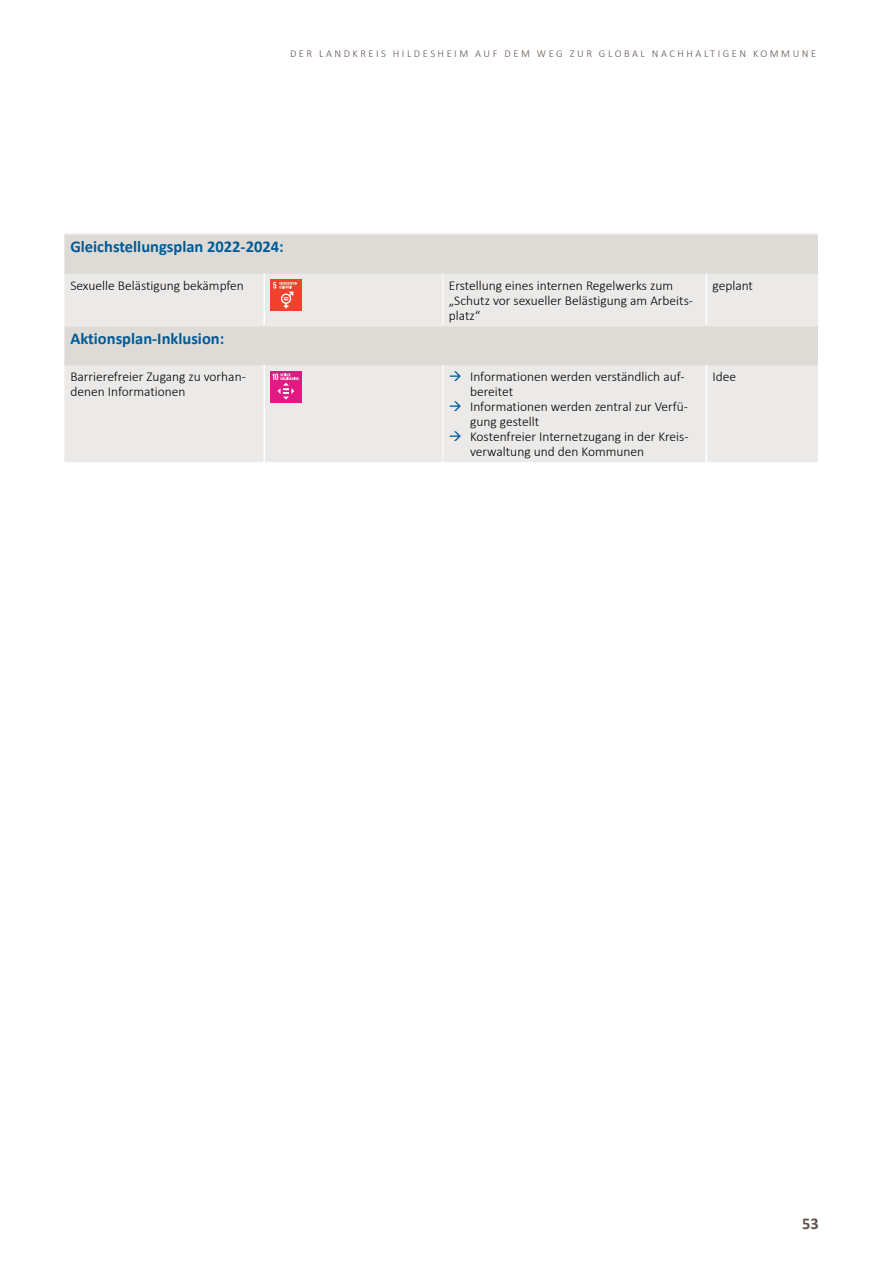
<style>
.page{position:relative;width:893px;height:1263px;background:#fff}
.page>*{position:absolute;margin:0;border:0;box-sizing:border-box;transform-origin:0 0}
.Tabellen_H-sub{font:700 16.5px "Calibri";color:#005b96}
.t1{font:700 16.5px "Calibri";color:#61544d}
.Tabellentext{font:300 13.5px/15px "Calibri";color:#000}
.t2{font:300 10.5px "Calibri";letter-spacing:.24em;color:#61544d}
</style>
<div class="page">
<div style="left:64px;top:235px;width:754px;height:38px;background:#dedad6"></div>
<svg style="left:64px;top:274px;width:754px;height:188px;background:#e9e6e4"></svg>
<hr style="left:64px;top:233px;width:200px;height:2px;background:#ededee">
<hr style="left:264px;top:233px;width:179px;height:2px;background:#ededee">
<hr style="left:443px;top:233px;width:263px;height:2px;background:#ededee">
<hr style="left:706px;top:233px;width:112px;height:2px;background:#ededee">
<hr style="left:64px;top:325px;width:200px;height:1px;background:#ededee">
<hr style="left:264px;top:325px;width:179px;height:1px;background:#ededee">
<hr style="left:443px;top:325px;width:263px;height:1px;background:#ededee">
<hr style="left:706px;top:325px;width:112px;height:1px;background:#ededee">
<hr style="left:64px;top:273px;width:200px;height:1px;background:#dedfe0">
<hr style="left:264px;top:273px;width:179px;height:1px;background:#dedfe0">
<hr style="left:443px;top:273px;width:263px;height:1px;background:#dedfe0">
<hr style="left:706px;top:273px;width:112px;height:1px;background:#dedfe0">
<hr style="left:64px;top:365px;width:200px;height:1px;background:#dedfe0">
<hr style="left:264px;top:365px;width:179px;height:1px;background:#dedfe0">
<hr style="left:443px;top:365px;width:263px;height:1px;background:#dedfe0">
<hr style="left:706px;top:365px;width:112px;height:1px;background:#dedfe0">
<hr style="left:263px;top:274px;width:2px;height:51px;background:#fff">
<hr style="left:706px;top:274px;width:1px;height:51px;background:#fff">
<hr style="left:263px;top:365px;width:2px;height:97px;background:#fff">
<hr style="left:706px;top:365px;width:1px;height:97px;background:#fff">
<hr style="left:443px;top:274px;width:1px;height:51px;background:#fff">
<hr style="left:443px;top:365px;width:1px;height:97px;background:#fff">
<div style="left:270px;top:279px;width:32px;height:32px;background:#ef412c"></div>
<svg style="left:273px;top:282px;width:24px;height:26px"></svg>
<div style="left:270px;top:371px;width:32px;height:32px;background:#e01a83"></div>
<svg style="left:272px;top:373px;width:27px;height:26px"></svg>
<svg style="left:450px;top:371px;width:11px;height:10px"></svg>
<svg style="left:450px;top:401px;width:11px;height:10px"></svg>
<svg style="left:450px;top:431px;width:11px;height:10px"></svg>
<p class="t2" style="left:290px;top:47px;width:528px">DER LANDKREIS HILDESHEIM AUF DEM WEG ZUR GLOBAL NACHHALTIGEN KOMMUNE</p>
<p class="Tabellen_H-sub" style="left:70px;top:235px;width:215px">Gleichstellungsplan 2022-2024:</p>
<p class="Tabellentext" style="left:70px;top:277px;width:175px">Sexuelle Belästigung bekämpfen</p>
<p class="Tabellentext" style="left:449px;top:277px;width:246px">Erstellung eines internen Regelwerks zum „Schutz vor sexueller Belästigung am Arbeits&shy;platz“</p>
<p class="Tabellentext" style="left:712px;top:277px;width:42px">geplant</p>
<p class="Tabellen_H-sub" style="left:70px;top:327px;width:155px">Aktionsplan-Inklusion:</p>
<p class="Tabellentext" style="left:70px;top:369px;width:177px">Barrierefreier Zugang zu vorhan&shy;denen Informationen</p>
<p class="Tabellentext" style="left:470px;top:369px;width:216px">Informationen werden verständlich auf&shy;bereitet</p>
<p class="Tabellentext" style="left:470px;top:399px;width:219px">Informationen werden zentral zur Verfü&shy;gung gestellt</p>
<p class="Tabellentext" style="left:470px;top:429px;width:220px">Kostenfreier Internetzugang in der Kreis&shy;verwaltung und den Kommunen</p>
<p class="Tabellentext" style="left:712px;top:369px;width:25px">Idee</p>
<p class="t1" style="left:802px;top:1212px;width:18px">53</p>
</div>
